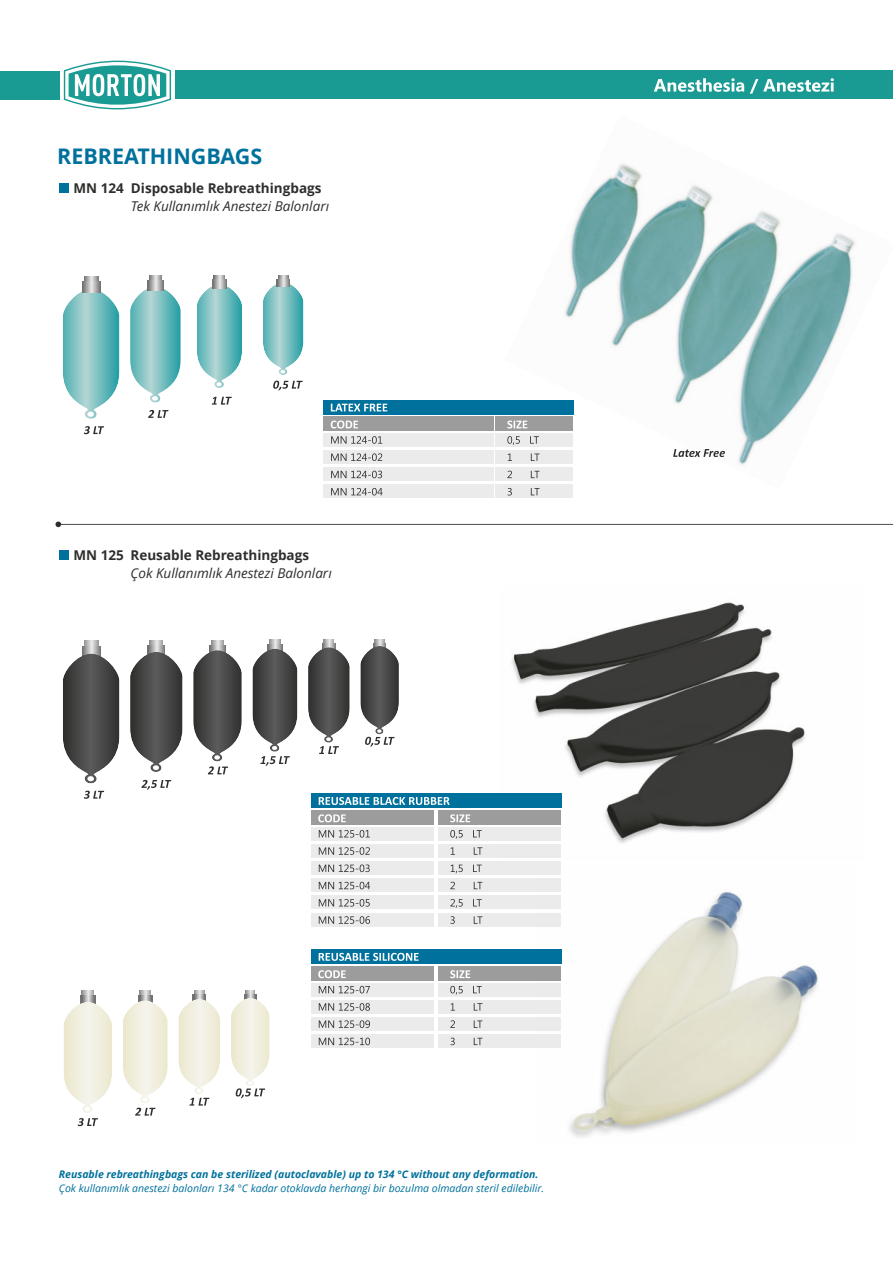
<style>
.page{position:relative;width:893px;height:1263px;background:#fff}
.page>*{position:absolute;margin:0;border:0;box-sizing:border-box;transform-origin:0 0}
.t1{font:700 21.45px "Open Sans";color:#00719c}
.t2{font:italic 13.5px "Open Sans";color:#2e2e2d}
.t3{font:700 13.5px "Open Sans";color:#2e2e2d}
.t4{font:italic 10.5px "Open Sans";color:#00719c}
.t5{font:italic 700 10.5px "Open Sans";color:#00719c}
</style>
<div class="page">
<div style="left:176px;top:71px;width:717px;height:28px;background:#199a93"></div>
<svg style="left:64px;top:61px;width:107px;height:48px"></svg>
<div style="left:0;top:71px;width:59px;height:28px;background:#199a93"></div>
<img style="left:504px;top:164px;width:351px;height:321px">
<img style="left:500px;top:602px;width:305px;height:256px">
<img style="left:537px;top:874px;width:281px;height:264px">
<svg style="left:246px;top:990px;width:9px;height:4px"></svg>
<svg style="left:244px;top:994px;width:12px;height:4px"></svg>
<svg style="left:263px;top:282px;width:41px;height:93px"></svg>
<svg style="left:197px;top:286px;width:45px;height:102px"></svg>
<svg style="left:130px;top:289px;width:51px;height:114px"></svg>
<svg style="left:63px;top:289px;width:57px;height:130px"></svg>
<svg style="left:273px;top:381px;width:30px;height:9px"></svg>
<svg style="left:212px;top:397px;width:20px;height:8px"></svg>
<svg style="left:148px;top:410px;width:20px;height:8px"></svg>
<svg style="left:84px;top:426px;width:20px;height:8px"></svg>
<svg style="left:673px;top:449px;width:52px;height:8px"></svg>
<svg style="left:84px;top:641px;width:14px;height:5px"></svg>
<svg style="left:82px;top:646px;width:18px;height:8px"></svg>
<svg style="left:63px;top:654px;width:57px;height:130px"></svg>
<svg style="left:141px;top:780px;width:30px;height:10px"></svg>
<svg style="left:84px;top:791px;width:20px;height:8px"></svg>
<svg style="left:150px;top:641px;width:13px;height:5px"></svg>
<svg style="left:148px;top:646px;width:17px;height:6px"></svg>
<svg style="left:130px;top:652px;width:53px;height:120px"></svg>
<svg style="left:212px;top:640px;width:11px;height:5px"></svg>
<svg style="left:210px;top:645px;width:15px;height:5px"></svg>
<svg style="left:269px;top:640px;width:11px;height:4px"></svg>
<svg style="left:268px;top:644px;width:14px;height:5px"></svg>
<svg style="left:324px;top:640px;width:10px;height:4px"></svg>
<svg style="left:322px;top:644px;width:14px;height:3px"></svg>
<svg style="left:375px;top:639px;width:9px;height:4px"></svg>
<svg style="left:373px;top:643px;width:13px;height:3px"></svg>
<svg style="left:193px;top:650px;width:49px;height:124px"></svg>
<svg style="left:252px;top:649px;width:46px;height:117px"></svg>
<svg style="left:308px;top:647px;width:42px;height:107px"></svg>
<svg style="left:360px;top:646px;width:39px;height:100px"></svg>
<div style="left:438px;top:879px;width:123px;height:13px;background:#ebebeb"></div>
<div style="left:438px;top:896px;width:123px;height:13px;background:#ebebeb"></div>
<div style="left:438px;top:913px;width:123px;height:13px;background:#ebebeb"></div>
<div style="left:311px;top:879px;width:123px;height:13px;background:#ebebeb"></div>
<div style="left:311px;top:896px;width:123px;height:13px;background:#ebebeb"></div>
<div style="left:311px;top:913px;width:123px;height:13px;background:#ebebeb"></div>
<div style="left:311px;top:861px;width:123px;height:13px;background:#ebebeb"></div>
<div style="left:311px;top:827px;width:123px;height:13px;background:#ebebeb"></div>
<div style="left:438px;top:827px;width:123px;height:13px;background:#ebebeb"></div>
<div style="left:311px;top:844px;width:123px;height:13px;background:#ebebeb"></div>
<div style="left:438px;top:844px;width:123px;height:13px;background:#ebebeb"></div>
<div style="left:311px;top:810px;width:123px;height:15px;background:#9c9c9c"></div>
<div style="left:438px;top:810px;width:123px;height:15px;background:#9c9c9c"></div>
<svg style="left:318px;top:814px;width:28px;height:8px"></svg>
<svg style="left:450px;top:814px;width:20px;height:8px"></svg>
<svg style="left:319px;top:830px;width:51px;height:94px"></svg>
<div style="left:438px;top:861px;width:123px;height:13px;background:#ebebeb"></div>
<svg style="left:450px;top:830px;width:32px;height:94px"></svg>
<div style="left:311px;top:794px;width:250px;height:14px;background:#00719c"></div>
<svg style="left:319px;top:797px;width:131px;height:8px"></svg>
<svg style="left:82px;top:991px;width:12px;height:5px"></svg>
<svg style="left:80px;top:996px;width:16px;height:6px"></svg>
<svg style="left:140px;top:991px;width:11px;height:4px"></svg>
<svg style="left:138px;top:995px;width:14px;height:5px"></svg>
<svg style="left:194px;top:990px;width:10px;height:4px"></svg>
<svg style="left:193px;top:994px;width:13px;height:5px"></svg>
<svg style="left:63px;top:1002px;width:49px;height:124px"></svg>
<svg style="left:123px;top:1000px;width:45px;height:116px"></svg>
<svg style="left:178px;top:999px;width:42px;height:106px"></svg>
<svg style="left:231px;top:998px;width:39px;height:100px"></svg>
<div style="left:438px;top:1034px;width:123px;height:14px;background:#ebebeb"></div>
<div style="left:311px;top:1034px;width:123px;height:14px;background:#ebebeb"></div>
<div style="left:311px;top:1017px;width:123px;height:13px;background:#ebebeb"></div>
<div style="left:311px;top:983px;width:123px;height:13px;background:#ebebeb"></div>
<div style="left:438px;top:983px;width:123px;height:13px;background:#ebebeb"></div>
<div style="left:311px;top:1000px;width:123px;height:13px;background:#ebebeb"></div>
<div style="left:438px;top:1000px;width:123px;height:13px;background:#ebebeb"></div>
<div style="left:311px;top:966px;width:123px;height:15px;background:#9c9c9c"></div>
<div style="left:438px;top:966px;width:123px;height:15px;background:#9c9c9c"></div>
<svg style="left:318px;top:970px;width:28px;height:8px"></svg>
<svg style="left:450px;top:970px;width:20px;height:8px"></svg>
<svg style="left:319px;top:986px;width:51px;height:59px"></svg>
<div style="left:438px;top:1017px;width:123px;height:13px;background:#ebebeb"></div>
<svg style="left:450px;top:986px;width:32px;height:59px"></svg>
<div style="left:311px;top:949px;width:250px;height:15px;background:#00719c"></div>
<svg style="left:319px;top:953px;width:100px;height:8px"></svg>
<svg style="left:278px;top:275px;width:10px;height:4px"></svg>
<svg style="left:277px;top:279px;width:13px;height:8px"></svg>
<svg style="left:214px;top:275px;width:11px;height:5px"></svg>
<svg style="left:212px;top:280px;width:15px;height:8px"></svg>
<svg style="left:149px;top:276px;width:13px;height:5px"></svg>
<svg style="left:147px;top:281px;width:17px;height:9px"></svg>
<svg style="left:84px;top:276px;width:14px;height:6px"></svg>
<svg style="left:82px;top:282px;width:18px;height:10px"></svg>
<div style="left:323px;top:468px;width:170px;height:13px;background:#ebebeb"></div>
<div style="left:323px;top:485px;width:170px;height:13px;background:#ebebeb"></div>
<div style="left:323px;top:433px;width:170px;height:13px;background:#ebebeb"></div>
<div style="left:495px;top:433px;width:78px;height:13px;background:#ebebeb"></div>
<div style="left:323px;top:450px;width:170px;height:14px;background:#ebebeb"></div>
<div style="left:495px;top:450px;width:78px;height:14px;background:#ebebeb"></div>
<div style="left:323px;top:417px;width:170px;height:14px;background:#9c9c9c"></div>
<div style="left:495px;top:417px;width:78px;height:14px;background:#9c9c9c"></div>
<svg style="left:507px;top:420px;width:20px;height:8px"></svg>
<div style="left:495px;top:468px;width:78px;height:13px;background:#ebebeb"></div>
<div style="left:495px;top:485px;width:78px;height:13px;background:#ebebeb"></div>
<svg style="left:507px;top:436px;width:32px;height:59px"></svg>
<div style="left:323px;top:400px;width:250px;height:15px;background:#00719c"></div>
<svg style="left:331px;top:420px;width:27px;height:8px"></svg>
<svg style="left:331px;top:436px;width:51px;height:59px"></svg>
<svg style="left:331px;top:404px;width:56px;height:7px"></svg>
<div style="left:59px;top:183px;width:10px;height:10px;background:#00719c"></div>
<div style="left:59px;top:550px;width:10px;height:10px;background:#00719c"></div>
<svg style="left:56px;top:521px;width:837px;height:6px"></svg>
<svg style="left:654px;top:78px;width:180px;height:16px"></svg>
<h1 class="t1" style="left:57px;top:141px;width:207px">REBREATHINGBAGS</h1>
<p class="t3" style="left:74px;top:179px;width:249px">MN 124 Disposable Rebreathingbags</p>
<p class="t2" style="left:131px;top:197px;width:200px">Tek Kullanımlık Anestezi Balonları</p>
<p class="t3" style="left:74px;top:545px;width:237px">MN 125 Reusable Rebreathingbags</p>
<p class="t2" style="left:131px;top:564px;width:203px">Çok Kullanımlık Anestezi Balonları</p>
<p class="t5" style="left:59px;top:1167px;width:481px">Reusable rebreathingbags can be sterilized (autoclavable) up to 134 °C without any deformation.</p>
<p class="t4" style="left:59px;top:1181px;width:487px">Çok kullanımlık anestezi balonları 134 °C kadar otoklavda herhangi bir bozulma olmadan steril edilebilir.</p>
</div>
